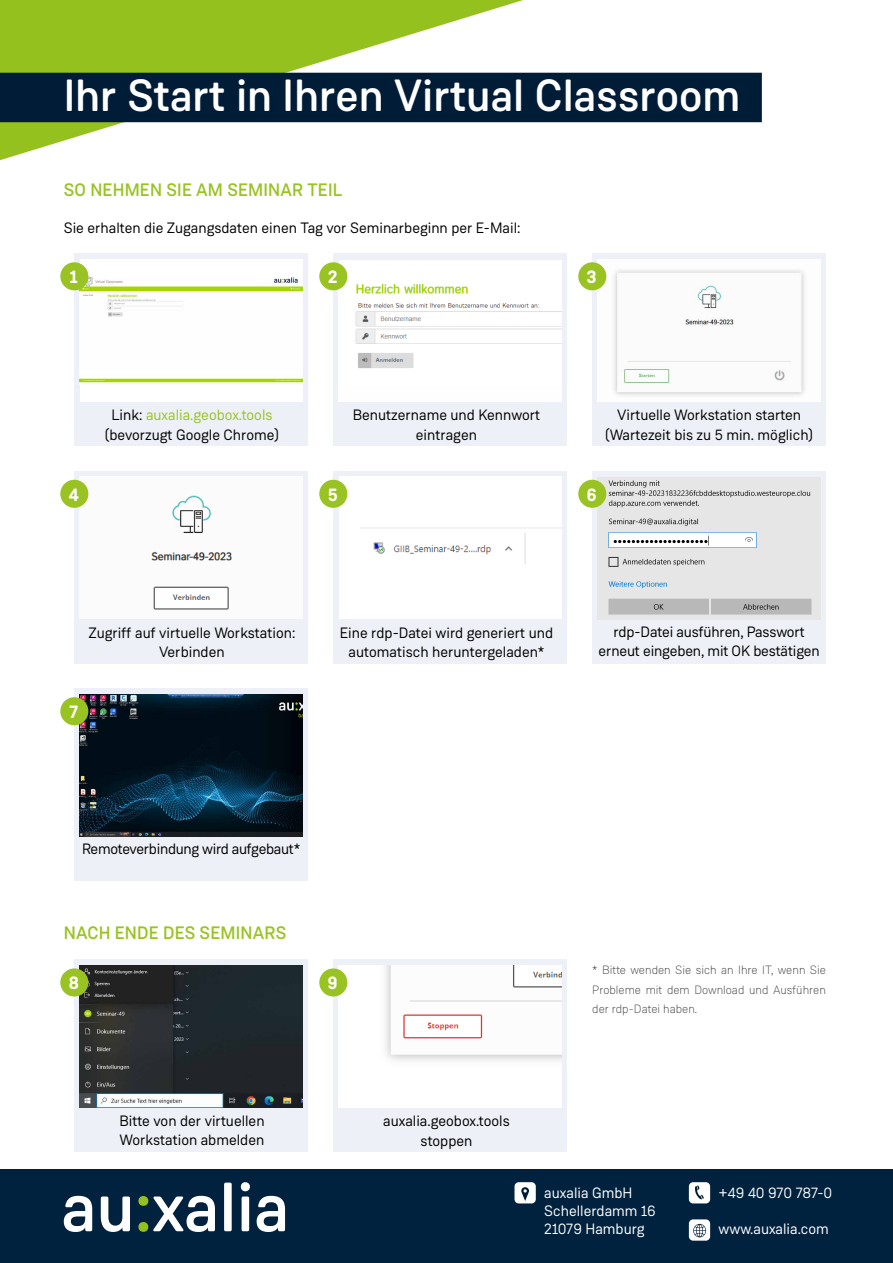
<style>
.page{position:relative;width:893px;height:1263px;background:#fff}
.page>*{position:absolute;margin:0;border:0;box-sizing:border-box;transform-origin:0 0}
.t1{font:500 45px "Weissenhof Grotesk";color:#fff}
.t2{font:500 18px "Weissenhof Grotesk";letter-spacing:.01em;color:#99c322}
.t3{font:700 18px "Weissenhof Grotesk";color:#fff}
.t4{font:15px/19.5px "Weissenhof Grotesk";color:#000;text-align:center}
.t5{font:15px/18px "Weissenhof Grotesk";color:#fff}
.t6{font:15px "Weissenhof Grotesk";letter-spacing:-.02em;color:#000}
.t7{font:300 12px/19.5px "Weissenhof Grotesk";color:#4a4a49;text-align:justify}
.s1{color:#99c322}
</style>
<div class="page">
<svg style="left:0;top:0;width:612px;height:161px"></svg>
<div style="left:0;top:1169px;width:893px;height:94px;background:#00223e"></div>
<svg style="left:64px;top:1196px;width:28px;height:36px"></svg>
<svg style="left:101px;top:1196px;width:29px;height:36px"></svg>
<svg style="left:138px;top:1196px;width:77px;height:36px"></svg>
<div style="left:224px;top:1182px;width:8px;height:49px;background:#fff;border-radius:2px"></div>
<svg style="left:241px;top:1182px;width:9px;height:49px"></svg>
<svg style="left:257px;top:1196px;width:28px;height:36px"></svg>
<div style="left:689px;top:1219px;width:21px;height:22px;background:#fff;border-radius:4px"></div>
<svg style="left:693px;top:1224px;width:13px;height:13px"></svg>
<div style="left:514px;top:1182px;width:22px;height:21px;background:#fff;border-radius:4px"></div>
<svg style="left:521px;top:1187px;width:8px;height:14px"></svg>
<div style="left:689px;top:1182px;width:21px;height:21px;background:#fff;border-radius:4px"></div>
<svg style="left:695px;top:1185px;width:9px;height:15px"></svg>
<div style="left:74px;top:253px;width:234px;height:193px;background:#edf0f6"></div>
<div style="left:74px;top:471px;width:234px;height:193px;background:#edf0f6"></div>
<div style="left:74px;top:959px;width:234px;height:193px;background:#edf0f6"></div>
<div style="left:333px;top:253px;width:234px;height:193px;background:#edf0f6"></div>
<div style="left:333px;top:471px;width:234px;height:193px;background:#edf0f6"></div>
<div style="left:333px;top:959px;width:234px;height:193px;background:#edf0f6"></div>
<div style="left:592px;top:253px;width:234px;height:193px;background:#edf0f6"></div>
<div style="left:592px;top:471px;width:234px;height:193px;background:#edf0f6"></div>
<div style="left:74px;top:688px;width:234px;height:193px;background:#edf0f6"></div>
<div style="left:80px;top:259px;width:222px;height:142px;background:#fff"></div>
<img style="left:80px;top:276px;width:222px;height:107px">
<div style="left:80px;top:477px;width:222px;height:142px;background:#fbfbfb"></div>
<img style="left:80px;top:965px;width:222px;height:143px">
<div style="left:339px;top:260px;width:222px;height:125px;background:#fff"></div>
<div style="left:339px;top:477px;width:222px;height:142px;background:#fff"></div>
<img style="left:360px;top:527px;width:201px;height:37px">
<img style="left:339px;top:965px;width:222px;height:143px">
<img style="left:598px;top:259px;width:222px;height:142px">
<img style="left:598px;top:477px;width:222px;height:142px">
<img style="left:80px;top:694px;width:222px;height:142px">
<div style="left:60px;top:262px;width:28px;height:28px;background:#99c322;border-radius:50%"></div>
<div style="left:60px;top:480px;width:28px;height:28px;background:#99c322;border-radius:50%"></div>
<div style="left:60px;top:968px;width:28px;height:28px;background:#99c322;border-radius:50%"></div>
<div style="left:319px;top:480px;width:28px;height:28px;background:#99c322;border-radius:50%"></div>
<div style="left:319px;top:968px;width:28px;height:28px;background:#99c322;border-radius:50%"></div>
<div style="left:578px;top:262px;width:28px;height:28px;background:#99c322;border-radius:50%"></div>
<div style="left:578px;top:480px;width:28px;height:28px;background:#99c322;border-radius:50%"></div>
<div style="left:60px;top:697px;width:28px;height:28px;background:#99c322;border-radius:50%"></div>
<img style="left:339px;top:276px;width:222px;height:125px">
<div style="left:319px;top:262px;width:28px;height:28px;background:#99c322;border-radius:50%"></div>
<div style="left:0;top:73px;width:762px;height:49px;background:#001c37"></div>
<h1 class="t1" style="left:64px;top:68px;width:678px">Ihr Start in Ihren Virtual Classroom</h1>
<p class="t2" style="left:64px;top:179px;width:280px">SO NEHMEN SIE AM SEMINAR TEIL</p>
<p class="t4" style="left:64px;top:218px;width:458px">Sie erhalten die Zugangsdaten einen Tag vor Seminarbeginn per E-Mail:</p>
<p class="t3" style="left:70px;top:265px;width:9px">1</p>
<p class="t3" style="left:328px;top:265px;width:11px">2</p>
<p class="t3" style="left:587px;top:265px;width:11px">3</p>
<p class="t3" style="left:69px;top:483px;width:12px">4</p>
<p class="t4" style="left:105px;top:405px;width:176px">Link: <span class="s1">auxalia.geobox.tools </span>(bevorzugt Google Chrome)</p>
<p class="t4" style="left:353px;top:405px;width:189px">Benutzername und Kennwort eintragen</p>
<p class="t3" style="left:328px;top:483px;width:11px">5</p>
<p class="t4" style="left:605px;top:405px;width:210px">Virtuelle Workstation starten (Wartezeit bis zu 5 min. möglich)</p>
<p class="t3" style="left:587px;top:483px;width:11px">6</p>
<p class="t4" style="left:89px;top:623px;width:208px">Zugriff auf virtuelle Workstation:<br>Verbinden</p>
<p class="t3" style="left:69px;top:700px;width:10px">7</p>
<p class="t4" style="left:340px;top:623px;width:215px">Eine rdp-Datei wird generiert und automatisch heruntergeladen*</p>
<p class="t4" style="left:598px;top:622px;width:223px">rdp-Datei ausführen, Passwort erneut eingeben, mit OK bestätigen</p>
<p class="t6" style="left:82px;top:840px;width:220px">Remoteverbindung wird aufgebaut*</p>
<p class="t2" style="left:64px;top:922px;width:224px">NACH ENDE DES SEMINARS</p>
<p class="t3" style="left:69px;top:972px;width:12px">8</p>
<p class="t3" style="left:328px;top:972px;width:11px">9</p>
<p class="t4" style="left:119px;top:1111px;width:147px;text-align:left">Bitte von der virtuellen<br>Workstation abmelden</p>
<p class="t4" style="left:383px;top:1111px;width:128px">auxalia.geobox.tools stoppen</p>
<p class="t7" style="left:592px;top:960px;width:235px">* Bitte wenden Sie sich an Ihre IT, wenn Sie Probleme mit dem Download und Ausführen der rdp-Datei haben.</p>
<p class="t5" style="left:544px;top:1183px;width:113px">auxalia GmbH<br>Schellerdamm 16<br>21079 Hamburg</p>
<p class="t5" style="left:719px;top:1183px;width:115px">+49 40 970 787-0</p>
<p class="t5" style="left:719px;top:1219px;width:112px">www.auxalia.com</p>
</div>
